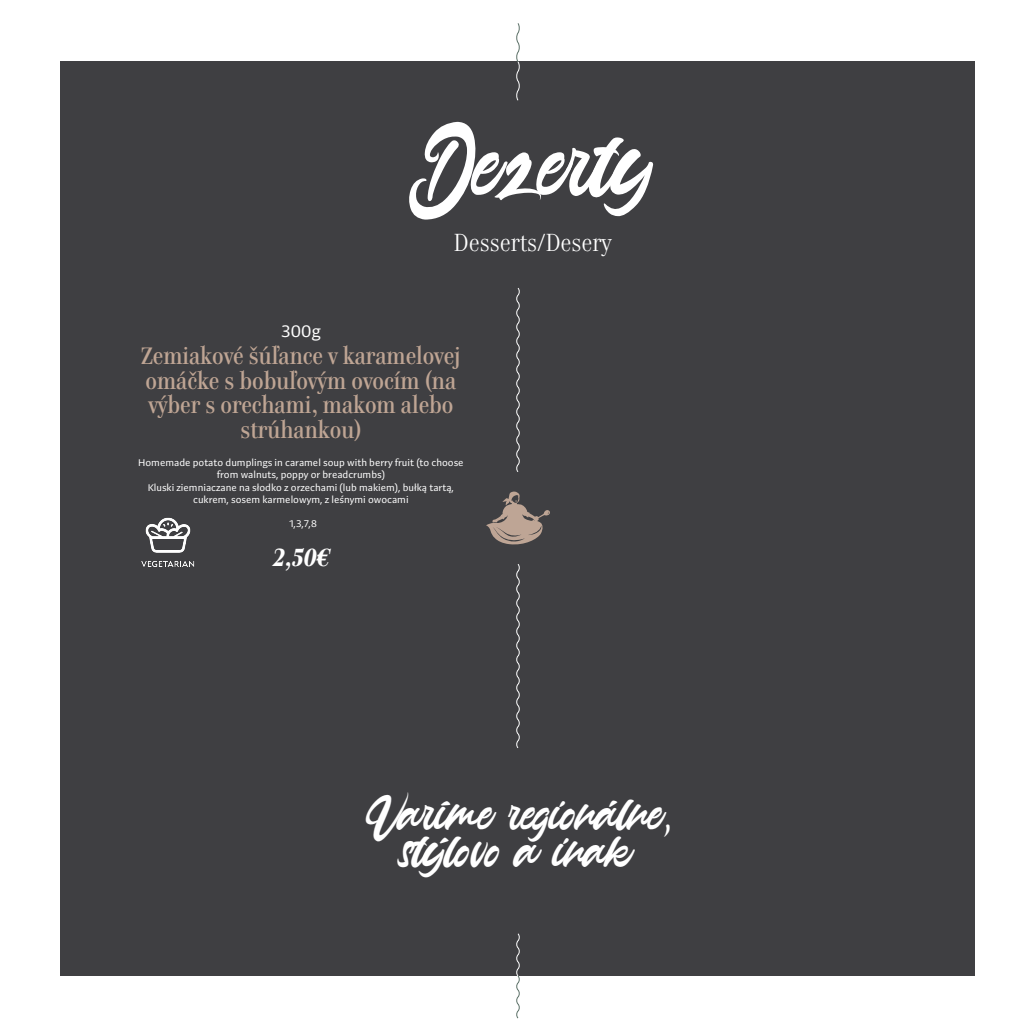
<style>
.page{position:relative;width:1036px;height:1036px;background:#fff}
.page>*{position:absolute;margin:0;border:0;box-sizing:border-box;transform-origin:0 0}
.t1{font:84px "Anasite Malela 3";color:#fff}
.t2{font:43.57px/37.6px "Anasite Malela 3";color:#fff;text-align:center}
.t3{font:24.5px "Genre";color:#fff}
.t4{font:italic 700 24.5px "Genre";color:#fff}
.t5{font:500 23.62px/24.5px "Genre";color:#bfa594;text-align:center}
.t6{font:17.5px "Preto Sans OT Std";color:#fff}
.t7{font:10.15px/12.2px "Preto Sans OT Std";color:#fff;text-align:center}
</style>
<div class="page">
<div style="left:61px;top:62px;width:914px;height:914px;background:#3f3f42"></div>
<svg style="left:516px;top:933px;width:4px;height:86px"></svg>
<svg style="left:515px;top:23px;width:6px;height:78px"></svg>
<svg style="left:516px;top:288px;width:4px;height:184px"></svg>
<svg style="left:516px;top:564px;width:4px;height:184px"></svg>
<svg style="left:486px;top:491px;width:64px;height:54px"></svg>
<img style="left:141px;top:517px;width:54px;height:50px">
<h1 class="t1" style="left:407px;top:118px;width:252px">Dezerty</h1>
<h3 class="t3" style="left:454px;top:229px;width:159px">Desserts/Desery</h3>
<h3 class="t6" style="left:281px;top:321px;width:41px">300g</h3>
<h3 class="t5" style="left:141px;top:346px;width:321px">Zemiakové šúľance v karamelovej omáčke s bobuľovým ovocím (na výber s orechami, makom alebo strúhankou)</h3>
<p class="t7" style="left:138px;top:457px;width:327px">Homemade potato dumplings in caramel soup with berry fruit (to choose from walnuts, poppy or breadcrumbs)<br>Kluski ziemniaczane na słodko z orzechami (lub makiem), bułką tartą, cukrem, sosem karmelowym, z leśnymi owocami</p>
<p class="t7" style="left:289px;top:518px;width:29px">1,3,7,8</p>
<h3 class="t4" style="left:273px;top:544px;width:58px">2,50€</h3>
<h2 class="t2" style="left:366px;top:796px;width:306px">Varíme regionálne, stýlovo a inak</h2>
</div>
